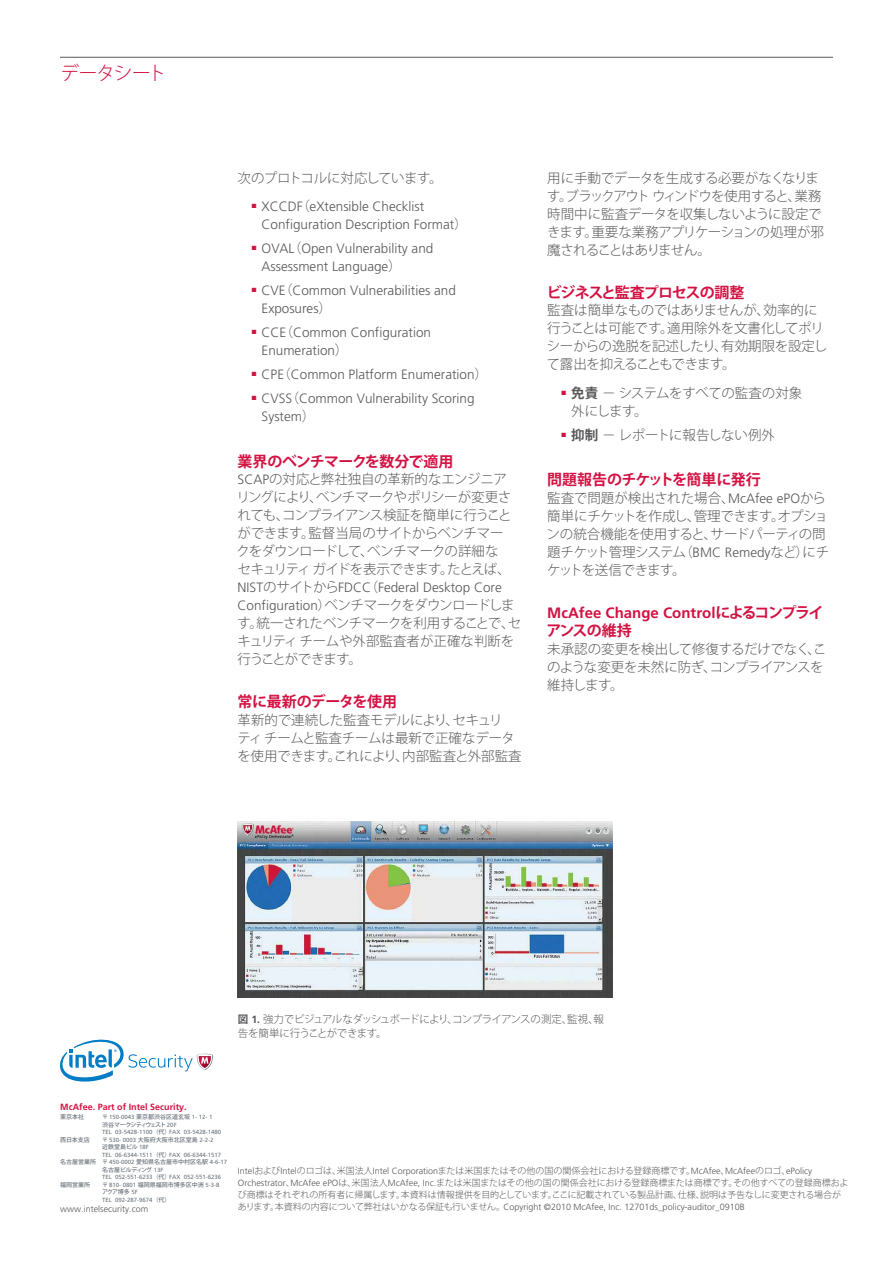
<style>
.page{position:relative;width:893px;height:1263px;background:#fff}
.page>*{position:absolute;margin:0;border:0;box-sizing:border-box;transform-origin:0 0}
.t1{font:300 18.75px "Koz Go Pr 6 N";letter-spacing:-.06em;color:#d31142}
.t2{font:700 15px "Koz Go Pr 6 N";letter-spacing:-.04em;color:#d31142}
.t3{font:700 15px "Frutiger LT Std";color:#d31142}
.t4{font:700 15px "Koz Go Pr 6 N";letter-spacing:-.07em;color:#d31142}
.t5{font:300 13.5px/18px "Koz Go Pr 6 N";letter-spacing:-.03em;color:#58585b}
.t6{font:300 13.5px/18px "Frutiger LT Std";color:#58585b}
.t7{font:300 13.5px "Koz Go Pr 6 N";letter-spacing:-.01em;color:#58585b}
.t8{font:300 10.5px/13.5px "Koz Go Pr 6 N";letter-spacing:-.06em;color:#58585b}
.t9{font:300 9px/12px "Koz Go Pr 6 N";color:#58585b}
.t10{font:300 9px "Frutiger LT Std";color:#58585b}
.t11{font:700 9px "Frutiger LT Std";color:#d31142}
.t12{font:6px "Frutiger LT Std";color:#6a737b}
.t13{font:500 6px/7.5px "Koz Go Pr 6 N";color:#6a737b}
.t14{font:500 6px "Koz Go Pr 6 N";letter-spacing:-.15em;color:#6a737b}
.s1{font-family:"Koz Go Pr 6 N"}
.s2{font-family:"Frutiger LT Std"}
.s3{font-weight:700}
.s4{font-family:"Frutiger LT Std";font-weight:700}
.s5{font-family:"Koz Go Pr 6 N";font-weight:500}
.s6{font-family:"Frutiger LT Std";font-weight:400}
</style>
<div class="page">
<hr style="left:60px;top:57px;width:773px;height:1px;background:#58585b">
<svg style="left:60px;top:1040px;width:153px;height:41px"></svg>
<img style="left:238px;top:821px;width:375px;height:177px">
<h1 class="t1" style="left:60px;top:63px;width:108px">データシート</h1>
<p class="t5" style="left:238px;top:169px;width:207px">次のプロトコルに対応しています。</p>
<p class="t6" style="left:262px;top:198px;width:207px;text-indent:-10px"><sup>■</sup> XCCDF<span class="s1">（</span>eXtensible Checklist<br>Configuration Description Format<span class="s1">）</span></p>
<p class="t6" style="left:262px;top:240px;width:173px;text-indent:-10px"><sup>■</sup> OVAL<span class="s1">（</span>Open Vulnerability and<br>Assessment Language<span class="s1">）</span></p>
<p class="t6" style="left:262px;top:282px;width:196px;text-indent:-10px"><sup>■</sup> CVE<span class="s1">（</span>Common Vulnerabilities and<br>Exposures<span class="s1">）</span></p>
<p class="t6" style="left:262px;top:324px;width:171px;text-indent:-10px"><sup>■</sup> CCE<span class="s1">（</span>Common Configuration<br>Enumeration<span class="s1">）</span></p>
<p class="t6" style="left:252px;top:366px;width:237px"><sup>■</sup> CPE<span class="s1">（</span>Common Platform Enumeration<span class="s1">）</span></p>
<p class="t6" style="left:262px;top:390px;width:215px;text-indent:-10px"><sup>■</sup> CVSS<span class="s1">（</span>Common Vulnerability Scoring<br>System<span class="s1">）</span></p>
<p class="t2" style="left:238px;top:453px;width:217px">業界のベンチマークを数分で適用</p>
<p class="t5" style="left:236px;top:470px;width:277px"><span class="s2">SCAP</span>の対応と弊社独自の革新的なエンジニアリングにより、ベンチマークやポリシーが変更されても、コンプライアンス検証を簡単に行うことができます。監督当局のサイトからベンチマークをダウンロードして、ベンチマークの詳細なセキュリティガイドを表示できます。たとえば、</p>
<p class="t6" style="left:238px;top:579px;width:266px">NIST<span class="s1">のサイトから</span>FDCC<span class="s1">（</span>Federal Desktop Core</p>
<p class="t5" style="left:237px;top:596px;width:285px"><span class="s2">Configuration</span>）ベンチマークをダウンロードします。統一されたベンチマークを利用することで、セキュリティチームや外部監査者が正確な判断を行うことができます。</p>
<p class="t2" style="left:238px;top:693px;width:161px">常に最新のデータを使用</p>
<p class="t5" style="left:237px;top:711px;width:286px">革新的で連続した監査モデルにより、セキュリ<br>ティチームと監査チームは最新で正確なデータを使用できます。これにより、内部監査と外部監査</p>
<p class="t5" style="left:547px;top:169px;width:279px">用に手動でデータを生成する必要がなくなります。ブラックアウトウィンドウを使用すると、業務時間中に監査データを収集しないように設定できます。重要な業務アプリケーションの処理が邪魔されることはありません。</p>
<p class="t4" style="left:547px;top:284px;width:199px">ビジネスと監査プロセスの調整</p>
<p class="t5" style="left:547px;top:302px;width:282px">監査は簡単なものではありませんが、効率的に行うことは可能です。適用除外を文書化してポリシーからの逸脱を記述したり、有効期限を設定して露出を抑えることもできます。</p>
<p class="t5" style="left:571px;top:384px;width:233px;text-indent:-10px"><sup>■</sup> <span class="s3">免責</span>－システムをすべての監査の対象外にします。</p>
<p class="t7" style="left:561px;top:427px;width:215px"><sup>■</sup> <span class="s3">抑制</span>－レポートに報告しない例外</p>
<p class="t2" style="left:547px;top:471px;width:215px">問題報告のチケットを簡単に発行</p>
<p class="t5" style="left:547px;top:489px;width:284px">監査で問題が検出された場合、<span class="s2">McAfee ePO</span>から簡単にチケットを作成し、管理できます。オプションの統合機能を使用すると、サードパーティの問題チケット管理システム（<span class="s2">BMC Remedy</span>など）にチケットを送信できます。</p>
<p class="t3" style="left:547px;top:604px;width:278px">McAfee Change Control<span class="s1">によるコンプライ</span></p>
<p class="t2" style="left:546px;top:622px;width:87px">アンスの維持</p>
<p class="t5" style="left:547px;top:640px;width:281px">未承認の変更を検出して修復するだけでなく、このような変更を未然に防ぎ、コンプライアンスを維持します。</p>
<p class="t8" style="left:238px;top:1013px;width:368px"><span class="s3">図</span> <span class="s4">1.</span> 強力でビジュアルなダッシュボードにより、コンプライアンスの測定、監視、報告を簡単に行うことができます。</p>
<p class="t11" style="left:60px;top:1101px;width:128px">McAfee. Part of Intel Security.</p>
<p class="t13" style="left:60px;top:1113px;width:25px">東京本社</p>
<p class="t12" style="left:102px;top:1113px;width:112px"><span class="s5">〒</span> 150-0043 <span class="s5">東京都渋谷区道玄坂</span> 1- 12- 1</p>
<p class="t14" style="left:102px;top:1121px;width:76px">渋谷マークシティウェスト <span class="s6">20F</span></p>
<p class="t12" style="left:102px;top:1128px;width:120px">TEL 03-5428-1100<span class="s5">（代）</span>FAX 03-5428-1480</p>
<p class="t13" style="left:60px;top:1136px;width:31px">西日本支店</p>
<p class="t12" style="left:102px;top:1136px;width:113px"><span class="s5">〒</span> 530- 0003 <span class="s5">大阪府大阪市北区堂島</span> 2-2-2</p>
<p class="t13" style="left:102px;top:1143px;width:48px">近鉄堂島ビル <span class="s6">18F</span></p>
<p class="t12" style="left:102px;top:1151px;width:120px">TEL 06-6344-1511<span class="s5">（代）</span>FAX 06-6344-1517</p>
<p class="t13" style="left:102px;top:1158px;width:126px;text-indent:-42px">名古屋営業所 〒 <span class="s6">450-0002</span> 愛知県名古屋市中村区名駅 <span class="s6">4-6-17</span>名古屋ビルディング <span class="s6">13F</span></p>
<p class="t12" style="left:102px;top:1173px;width:120px">TEL 052-551-6233<span class="s5">（代）</span>FAX 052-551-6236</p>
<p class="t13" style="left:60px;top:1181px;width:31px">福岡営業所</p>
<p class="t12" style="left:102px;top:1181px;width:119px"><span class="s5">〒</span> 810- 0801 <span class="s5">福岡県福岡市博多区中洲</span> 5-3-8</p>
<p class="t13" style="left:102px;top:1188px;width:37px">アクア博多 <span class="s6">5F</span></p>
<p class="t12" style="left:102px;top:1196px;width:70px">TEL 092-287-9674<span class="s5">（代）</span></p>
<p class="t10" style="left:60px;top:1203px;width:89px">www.intelsecurity.com</p>
<p class="t9" style="left:238px;top:1165px;width:612px"><span class="s2">Intel</span>および<span class="s2">Intel</span>のロゴは、米国法人<span class="s2">Intel Corporation</span>または米国またはその他の国の関係会社における登録商標です。<span class="s2">McAfee</span>、<span class="s2">McAfee</span>のロゴ、<span class="s2">ePolicy<br>Orchestrator</span>、<span class="s2">McAfee ePO</span>は、米国法人<span class="s2">McAfee, Inc.</span>または米国またはその他の国の関係会社における登録商標または商標です。その他すべての登録商標および商標はそれぞれの所有者に帰属します。本資料は情報提供を目的としています。ここに記載されている製品計画、仕様、説明は予告なしに変更される場合が</p>
<p class="t10" style="left:238px;top:1202px;width:508px"><span class="s1">あります。本資料の内容について弊社はいかなる保証も行いません。</span>Copyright ©2010 McAfee, Inc. 12701ds_policy-auditor_0910B</p>
</div>
